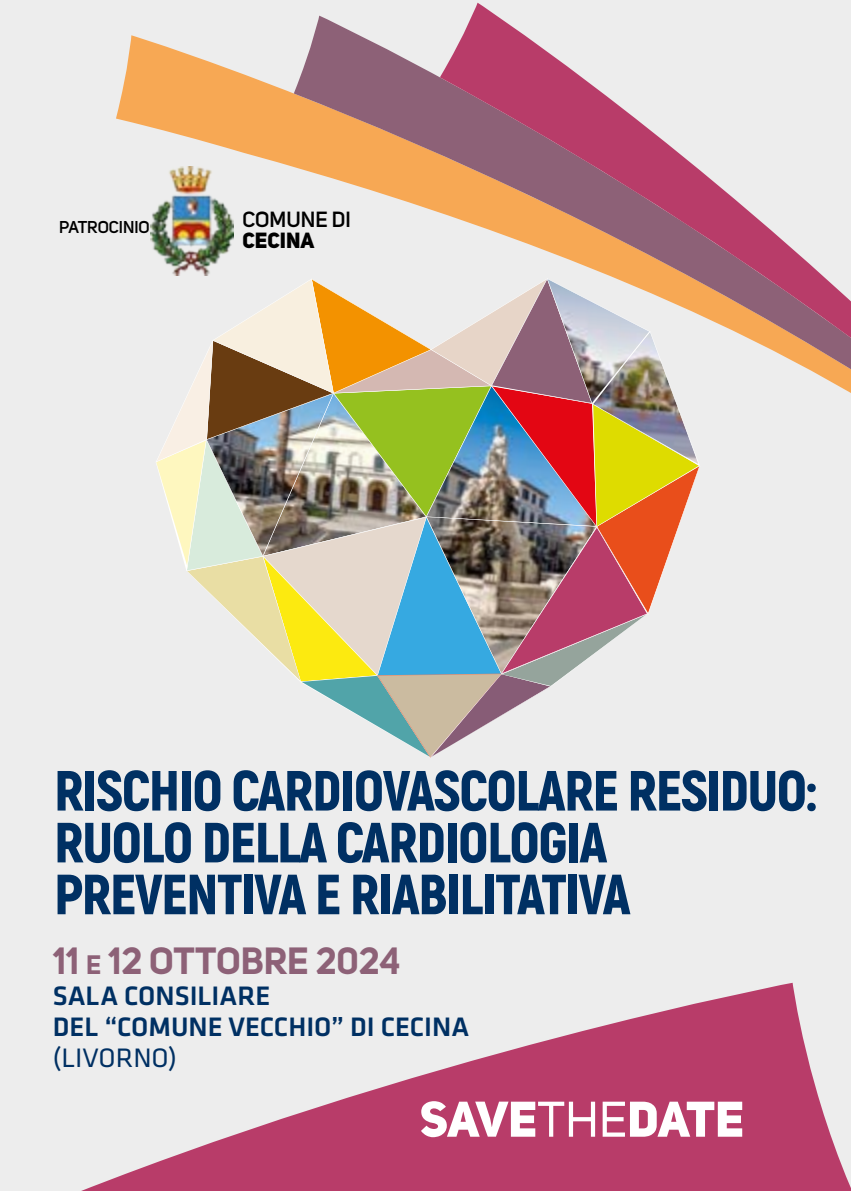
<style>
.page{position:relative;width:851px;height:1191px;background:#fff}
.page>*{position:absolute;margin:0;border:0;box-sizing:border-box;transform-origin:0 0}
.t1{font:900 56.6px/51.8px "Akrobat";letter-spacing:-.025em;color:#003063}
.t2{font:37px "Uni Sans Trial Bold";color:#8d6177}
.t3{font:500 27.6px/30.8px "Klavika";color:#003063}
.t4{font:27.6px "Klavika";color:#003063}
.t5{font:700 21.4px "Uni Sans Trial Semi";color:#000}
.t6{font:21.4px "Uni Sans Trial Heavy";color:#000}
.t7{font:700 16.8px "Uni Sans Trial Semi";color:#000}
.s1{font-size:26px}
</style>
<div class="page">
<div style="left:0;top:0;width:850px;height:1191px;background:#ededed"></div>
<svg style="left:116px;top:35px;width:734px;height:358px"></svg>
<svg style="left:294px;top:16px;width:556px;height:364px"></svg>
<svg style="left:440px;top:3px;width:410px;height:347px"></svg>
<svg style="left:81px;top:982px;width:769px;height:209px"></svg>
<img style="left:156px;top:278px;width:544px;height:480px">
<img style="left:150px;top:167px;width:83px;height:108px">
<svg style="left:421px;top:1101px;width:326px;height:90px;background:#c66286"></svg>
<p class="t7" style="left:59px;top:217px;width:92px">PATROCINIO</p>
<p class="t5" style="left:242px;top:207px;width:110px">COMUNE DI</p>
<p class="t6" style="left:242px;top:228px;width:73px">CECINA</p>
<p class="t1" style="left:54px;top:764px;width:763px">RISCHIO CARDIOVASCOLARE RESIDUO:<br>RUOLO DELLA CARDIOLOGIA<br>PREVENTIVA E RIABILITATIVA</p>
<p class="t2" style="left:53px;top:939px;width:349px">11 <span class="s1">E</span> 12 OTTOBRE 2024</p>
<p class="t3" style="left:53px;top:981px;width:418px">SALA CONSILIARE<br>DEL “COMUNE VECCHIO” DI CECINA</p>
<p class="t4" style="left:53px;top:1042px;width:125px">(LIVORNO)</p>
</div>
